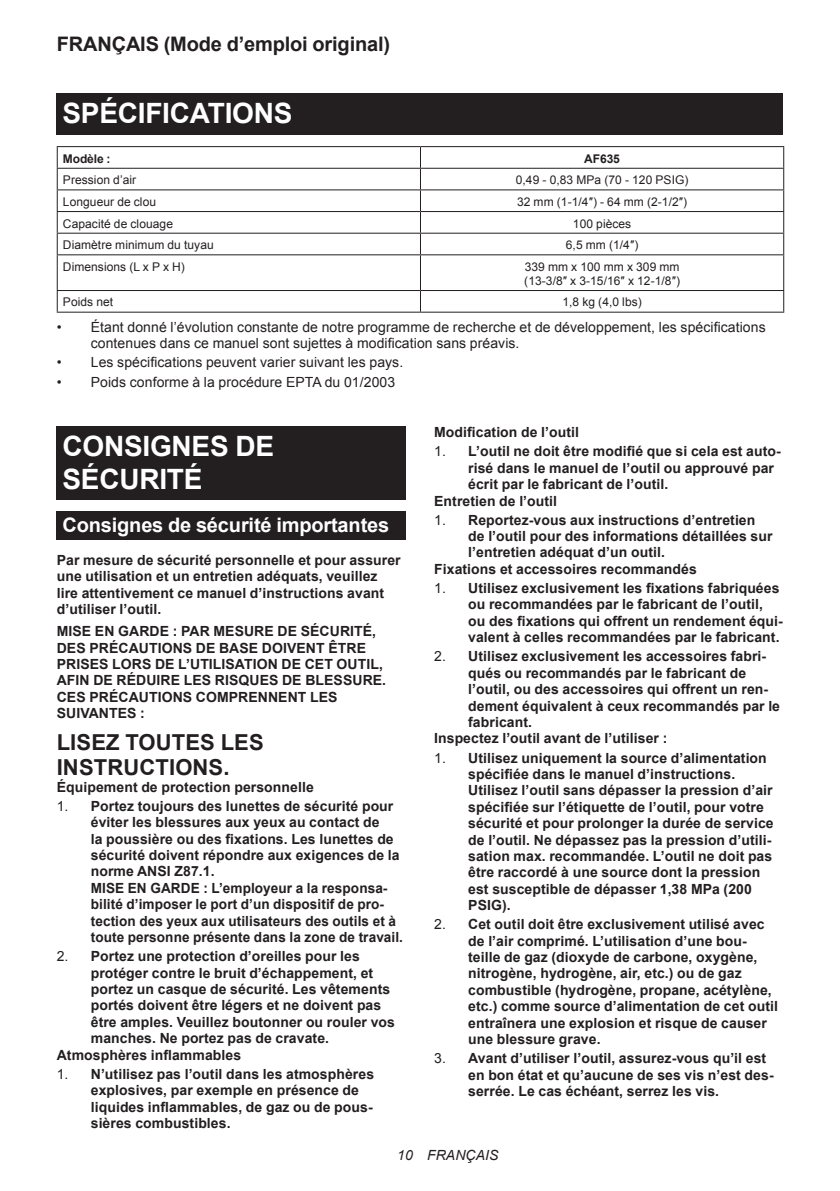
<style>
.page{position:relative;width:840px;height:1191px;background:#fff}
.page>*{position:absolute;margin:0;border:0;box-sizing:border-box;transform-origin:0 0}
.t1{font:700 28px/32.8px "Arial";letter-spacing:-.01em;color:#fff}
.t2{font:700 22px/25.8px "Arial";letter-spacing:.005em;color:#231f20}
.t3{font:700 20px "Arial";letter-spacing:-.01em;color:#231f20}
.t4{font:700 20px "Arial";letter-spacing:-.01em;color:#fff}
.t5{font:700 14px/16.4px "Arial";letter-spacing:.005em;color:#231f20}
.t6{font:14px/16.4px "Arial";letter-spacing:.005em;color:#231f20}
.t7{font:italic 14px "Arial";letter-spacing:.005em;color:#231f20}
.t8{font:12px/14px "Arial";letter-spacing:.005em;color:#231f20}
.t9{font:700 12px "Arial";letter-spacing:-.01em;color:#231f20}
.s1{font-weight:400}
</style>
<div class="page">
<div style="left:57px;top:94px;width:725px;height:41px;background:#231f20"></div>
<hr style="left:57px;top:146px;width:363px;height:1px;background:#231f20">
<hr style="left:420px;top:146px;width:363px;height:1px;background:#231f20">
<hr style="left:57px;top:168px;width:363px;height:1px;background:#231f20">
<hr style="left:420px;top:168px;width:363px;height:1px;background:#231f20">
<hr style="left:57px;top:189px;width:363px;height:1px;background:#231f20">
<hr style="left:420px;top:189px;width:363px;height:1px;background:#231f20">
<hr style="left:57px;top:211px;width:363px;height:1px;background:#231f20">
<hr style="left:420px;top:211px;width:363px;height:1px;background:#231f20">
<hr style="left:57px;top:233px;width:363px;height:1px;background:#231f20">
<svg style="left:57px;top:147px;width:1px;height:107px"></svg>
<hr style="left:420px;top:233px;width:363px;height:1px;background:#231f20">
<svg style="left:420px;top:147px;width:1px;height:107px"></svg>
<hr style="left:57px;top:254px;width:363px;height:1px;background:#231f20">
<hr style="left:57px;top:255px;width:1px;height:35px;background:#231f20">
<hr style="left:420px;top:254px;width:363px;height:1px;background:#231f20">
<hr style="left:420px;top:255px;width:1px;height:35px;background:#231f20">
<hr style="left:782px;top:255px;width:1px;height:35px;background:#231f20">
<hr style="left:57px;top:290px;width:363px;height:1px;background:#231f20">
<svg style="left:57px;top:291px;width:1px;height:21px"></svg>
<hr style="left:420px;top:290px;width:363px;height:1px;background:#231f20">
<svg style="left:420px;top:291px;width:1px;height:21px"></svg>
<hr style="left:57px;top:312px;width:363px;height:1px;background:#231f20">
<hr style="left:420px;top:312px;width:363px;height:1px;background:#231f20">
<div style="left:57px;top:426px;width:348px;height:74px;background:#231f20"></div>
<div style="left:57px;top:511px;width:348px;height:29px;background:#231f20"></div>
<h3 class="t3" style="left:57px;top:31px;width:335px">FRANÇAIS (Mode d’emploi original)</h3>
<h1 class="t1" style="left:62px;top:98px;width:231px">SPÉCIFICATIONS</h1>
<p class="t9" style="left:63px;top:150px;width:49px">Modèle :</p>
<p class="t9" style="left:584px;top:150px;width:37px">AF635</p>
<p class="t8" style="left:63px;top:173px;width:75px">Pression d’air</p>
<p class="t8" style="left:515px;top:173px;width:174px">0,49 - 0,83 MPa (70 - 120 PSIG)</p>
<p class="t8" style="left:63px;top:195px;width:95px">Longueur de clou</p>
<p class="t8" style="left:517px;top:195px;width:171px">32 mm (1-1/4″) - 64 mm (2-1/2″)</p>
<p class="t8" style="left:63px;top:216px;width:112px">Capacité de clouage</p>
<p class="t8" style="left:572px;top:216px;width:60px">100 pièces</p>
<p class="t8" style="left:63px;top:238px;width:152px">Diamètre minimum du tuyau</p>
<p class="t8" style="left:565px;top:238px;width:74px">6,5 mm (1/4″)</p>
<p class="t8" style="left:63px;top:260px;width:123px">Dimensions (L x P x H)</p>
<p class="t8" style="left:524px;top:260px;width:157px">339 mm x 100 mm x 309 mm (13-3/8″ x 3-15/16″ x 12-1/8″)</p>
<p class="t8" style="left:63px;top:295px;width:52px">Poids net</p>
<p class="t8" style="left:562px;top:295px;width:81px">1,8 kg (4,0 lbs)</p>
<p class="t6" style="left:91px;top:319px;width:676px;text-indent:-34px">• Étant donné l’évolution constante de notre programme de recherche et de développement, les spécifications contenues dans ce manuel sont sujettes à modification sans préavis.</p>
<p class="t6" style="left:57px;top:354px;width:348px">• Les spécifications peuvent varier suivant les pays.</p>
<p class="t6" style="left:57px;top:374px;width:340px">• Poids conforme à la procédure EPTA du 01/2003</p>
<h1 class="t1" style="left:62px;top:431px;width:213px">CONSIGNES DE<br>SÉCURITÉ</h1>
<h3 class="t4" style="left:62px;top:511px;width:328px">Consignes de sécurité importantes</h3>
<p class="t5" style="left:57px;top:552px;width:345px">Par mesure de sécurité personnelle et pour assurer une utilisation et un entretien adéquats, veuillez lire attentivement ce manuel d’instructions avant d’utiliser l’outil.</p>
<p class="t5" style="left:57px;top:623px;width:331px">MISE EN GARDE : PAR MESURE DE SÉCURITÉ, DES PRÉCAUTIONS DE BASE DOIVENT ÊTRE PRISES LORS DE L’UTILISATION DE CET OUTIL, AFIN DE RÉDUIRE LES RISQUES DE BLESSURE.<br>CES PRÉCAUTIONS COMPRENNENT LES SUIVANTES :</p>
<h2 class="t2" style="left:57px;top:729px;width:208px">LISEZ TOUTES LES<br>INSTRUCTIONS.</h2>
<p class="t5" style="left:57px;top:779px;width:258px">Équipement de protection personnelle</p>
<p class="t5" style="left:91px;top:798px;width:313px;text-indent:-34px"><span class="s1">1.</span> Portez toujours des lunettes de sécurité pour éviter les blessures aux yeux au contact de<br>la poussière ou des fixations. Les lunettes de sécurité doivent répondre aux exigences de la norme ANSI Z87.1.<br>MISE EN GARDE : L’employeur a la responsa&shy;bilité d’imposer le port d’un dispositif de pro&shy;tection des yeux aux utilisateurs des outils et à toute personne présente dans la zone de travail.</p>
<p class="t5" style="left:57px;top:948px;width:304px"><span class="s1">2.</span> Portez une protection d’oreilles pour les</p>
<p class="t5" style="left:91px;top:965px;width:284px">protéger contre le bruit d’échappement, et</p>
<p class="t5" style="left:91px;top:981px;width:301px">portez un casque de sécurité. Les vêtements</p>
<p class="t5" style="left:91px;top:997px;width:292px">portés doivent être légers et ne doivent pas</p>
<p class="t5" style="left:91px;top:1014px;width:305px">être amples. Veuillez boutonner ou rouler vos</p>
<p class="t5" style="left:91px;top:1030px;width:240px">manches. Ne portez pas de cravate.</p>
<p class="t5" style="left:57px;top:1046px;width:186px">Atmosphères inflammables</p>
<p class="t5" style="left:91px;top:1066px;width:285px;text-indent:-34px"><span class="s1">1.</span> N’utilisez pas l’outil dans les atmosphères explosives, par exemple en présence de liquides inflammables, de gaz ou de pous&shy;sières combustibles.</p>
<p class="t5" style="left:434px;top:424px;width:146px">Modification de l’outil</p>
<p class="t5" style="left:434px;top:443px;width:348px"><span class="s1">1.</span> L’outil ne doit être modifié que si cela est auto-</p>
<p class="t5" style="left:468px;top:460px;width:307px">risé dans le manuel de l’outil ou approuvé par</p>
<p class="t5" style="left:468px;top:476px;width:201px">écrit par le fabricant de l’outil.</p>
<p class="t5" style="left:434px;top:493px;width:124px">Entretien de l’outil</p>
<p class="t5" style="left:434px;top:512px;width:322px"><span class="s1">1.</span> Reportez-vous aux instructions d’entretien</p>
<p class="t5" style="left:468px;top:528px;width:305px">de l’outil pour des informations détaillées sur</p>
<p class="t5" style="left:468px;top:545px;width:198px">l’entretien adéquat d’un outil.</p>
<p class="t5" style="left:434px;top:561px;width:264px">Fixations et accessoires recommandés</p>
<p class="t5" style="left:468px;top:580px;width:316px;text-indent:-34px"><span class="s1">1.</span> Utilisez exclusivement les fixations fabriquées ou recommandées par le fabricant de l’outil, ou des fixations qui offrent un rendement équi&shy;valent à celles recommandées par le fabricant.</p>
<p class="t5" style="left:434px;top:649px;width:333px"><span class="s1">2.</span> Utilisez exclusivement les accessoires fabri-</p>
<p class="t5" style="left:468px;top:665px;width:279px">qués ou recommandés par le fabricant de</p>
<p class="t5" style="left:468px;top:681px;width:301px">l’outil, ou des accessoires qui offrent un ren-</p>
<p class="t5" style="left:468px;top:698px;width:313px">dement équivalent à ceux recommandés par le</p>
<p class="t5" style="left:468px;top:714px;width:65px">fabricant.</p>
<p class="t5" style="left:434px;top:730px;width:234px">Inspectez l’outil avant de l’utiliser :</p>
<p class="t5" style="left:468px;top:750px;width:307px;text-indent:-34px"><span class="s1">1.</span> Utilisez uniquement la source d’alimentation spécifiée dans le manuel d’instructions.<br>Utilisez l’outil sans dépasser la pression d’air spécifiée sur l’étiquette de l’outil, pour votre sécurité et pour prolonger la durée de service de l’outil. Ne dépassez pas la pression d’utili&shy;sation max. recommandée. L’outil ne doit pas être raccordé à une source dont la pression est susceptible de dépasser 1,38 MPa (200<br>PSIG).</p>
<p class="t5" style="left:468px;top:916px;width:311px;text-indent:-34px"><span class="s1">2.</span> Cet outil doit être exclusivement utilisé avec de l’air comprimé. L’utilisation d’une bou&shy;teille de gaz (dioxyde de carbone, oxygène, nitrogène, hydrogène, air, etc.) ou de gaz combustible (hydrogène, propane, acétylène, etc.) comme source d’alimentation de cet outil entraînera une explosion et risque de causer une blessure grave.</p>
<p class="t5" style="left:468px;top:1050px;width:307px;text-indent:-34px"><span class="s1">3.</span> Avant d’utiliser l’outil, assurez-vous qu’il est en bon état et qu’aucune de ses vis n’est des&shy;serrée. Le cas échéant, serrez les vis.</p>
<p class="t7" style="left:397px;top:1146px;width:103px">10 FRANÇAIS</p>
</div>
